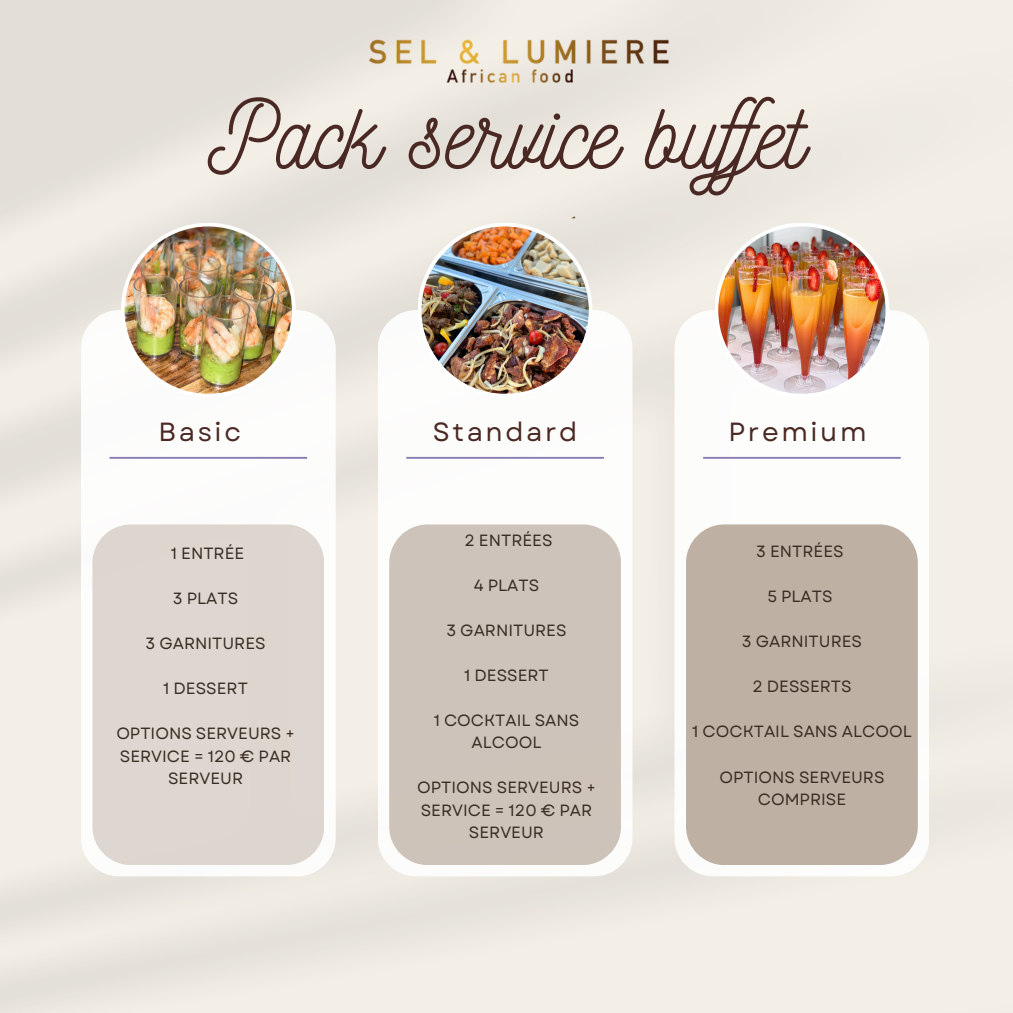
<style>
.page{position:relative;width:1013px;height:1013px;background:#fff}
.page>*{position:absolute;margin:0;border:0;box-sizing:border-box;transform-origin:0 0}
.t1{font:93.75px "Nickainley";color:#4a2823}
.t2{font:26.25px "Garet";letter-spacing:.1em;color:#4a2823}
.t3{font:16.25px/22.5px "Garet";color:#392e23;text-align:center}
</style>
<div class="page">
<img style="left:718px;top:226px;width:167px;height:168px;border-radius:50%">
<hr style="left:703px;top:457px;width:197px;height:2px;background:#887bb0">
<div style="left:686px;top:524px;width:231px;height:340px;background:#bfb0a4;border-radius:38px"></div>
<hr style="left:406px;top:457px;width:198px;height:2px;background:#887bb0">
<div style="left:389px;top:524px;width:232px;height:340px;background:#cec3ba;border-radius:38px"></div>
<hr style="left:109px;top:457px;width:198px;height:2px;background:#887bb0">
<div style="left:92px;top:524px;width:232px;height:340px;background:#ded6d0;border-radius:38px"></div>
<img style="left:125px;top:226px;width:167px;height:168px;border-radius:50%">
<img style="left:421px;top:226px;width:167px;height:168px;border-radius:50%">
<div style="left:282px;top:0;width:449px;height:247px;background:#ebe7df"></div>
<p class="t1" style="left:208px;top:75px;width:599px">Pack service bufet</p>
<p class="t2" style="left:158px;top:413px;width:84px">Basic</p>
<p class="t2" style="left:433px;top:413px;width:146px">Standard</p>
<p class="t2" style="left:728px;top:413px;width:139px">Premium</p>
<p class="t3" style="left:171px;top:542px;width:75px">1 ENTRÉE</p>
<p class="t3" style="left:173px;top:587px;width:67px">3 PLATS</p>
<p class="t3" style="left:145px;top:632px;width:122px">3 GARNITURES</p>
<p class="t3" style="left:163px;top:677px;width:86px">1 DESSERT</p>
<p class="t3" style="left:116px;top:722px;width:180px">OPTIONS SERVEURS +<br>SERVICE = 120 € PAR<br>SERVEUR</p>
<p class="t3" style="left:464px;top:528px;width:89px">2 ENTRÉES</p>
<p class="t3" style="left:474px;top:573px;width:67px">4 PLATS</p>
<p class="t3" style="left:446px;top:618px;width:122px">3 GARNITURES</p>
<p class="t3" style="left:464px;top:663px;width:86px">1 DESSERT</p>
<p class="t3" style="left:433px;top:708px;width:147px">1 COCKTAIL SANS<br>ALCOOL</p>
<p class="t3" style="left:417px;top:776px;width:180px">OPTIONS SERVEURS +<br>SERVICE = 120 € PAR<br>SERVEUR</p>
<p class="t3" style="left:756px;top:540px;width:89px">3 ENTRÉES</p>
<p class="t3" style="left:767px;top:585px;width:67px">5 PLATS</p>
<p class="t3" style="left:742px;top:630px;width:122px">3 GARNITURES</p>
<p class="t3" style="left:752px;top:675px;width:101px">2 DESSERTS</p>
<p class="t3" style="left:692px;top:720px;width:221px">1 COCKTAIL SANS ALCOOL</p>
<p class="t3" style="left:719px;top:765px;width:167px">OPTIONS SERVEURS<br>COMPRISE</p>
</div>
